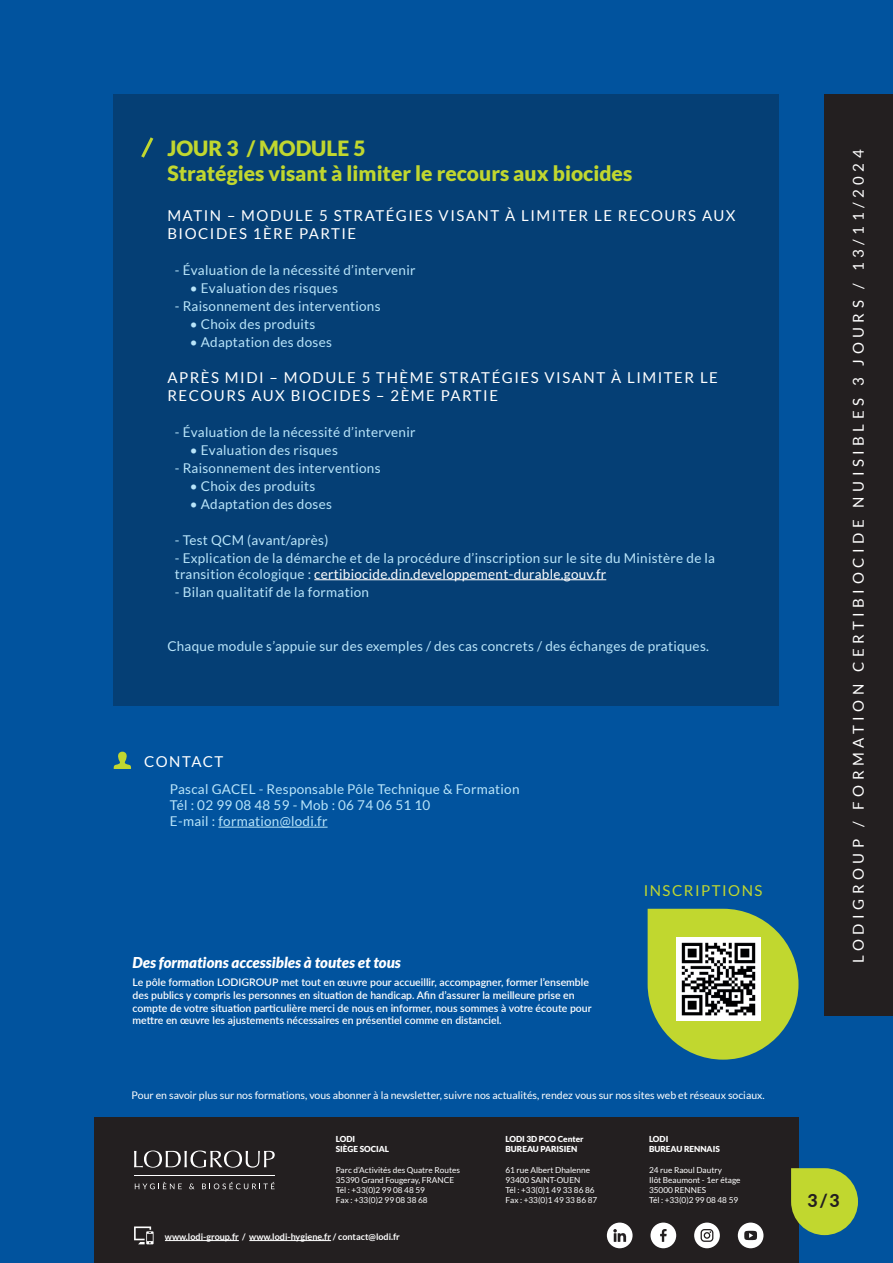
<style>
.page{position:relative;width:893px;height:1263px;background:#01539e}
.page>*{position:absolute;margin:0;border:0;box-sizing:border-box;transform-origin:0 0}
.t1{font:900 21px/25.2px "Lato";color:#c1d72f}
.t2{font:800 17.85px "Lato";color:#231f20}
.t3{font:15px/18px "Lato";letter-spacing:.1em;color:#fff}
.t4{font:15px "Lato";letter-spacing:.3em;color:#fff}
.t5{font:italic 900 15px "Lato";color:#fff}
.t6{font:15px "Lato";letter-spacing:.1em;color:#c1d72f}
.t7{font:13.5px/16.2px "Lato";letter-spacing:.02em;color:#b9e5fa}
.t8{font:600 10.5px/12.6px "Lato";color:#fff}
.t9{font:10.5px "Lato";color:#fff}
.t10{font:700 9px "Lato";color:#fff}
.t11{font:8.25px/9.9px "Lato";color:#fff}
.t12{font:900 8.25px/9.9px "Lato";color:#fff}
.s1{color:#fff}
</style>
<div class="page">
<div style="left:824px;top:95px;width:69px;height:921px;background:#231f20"></div>
<div style="left:114px;top:95px;width:665px;height:611px;background:#053f75"></div>
<hr style="left:314px;top:579px;width:292px;height:1px;background:#fff">
<hr style="left:218px;top:827px;width:110px;height:1px;background:#b9e5fa">
<svg style="left:114px;top:752px;width:17px;height:17px"></svg>
<div style="left:94px;top:1118px;width:704px;height:145px;background:#231f20"></div>
<svg style="left:134px;top:1226px;width:20px;height:18px"></svg>
<hr style="left:165px;top:1240px;width:74px;height:1px;background:#fff">
<hr style="left:249px;top:1240px;width:82px;height:1px;background:#fff">
<svg style="left:134px;top:1150px;width:141px;height:17px"></svg>
<svg style="left:135px;top:1182px;width:47px;height:7px"></svg>
<svg style="left:189px;top:1183px;width:5px;height:6px"></svg>
<svg style="left:202px;top:1182px;width:73px;height:7px"></svg>
<hr style="left:134px;top:1175px;width:141px;height:1px;background:#fff">
<svg style="left:607px;top:1222px;width:26px;height:26px"></svg>
<svg style="left:694px;top:1222px;width:26px;height:26px"></svg>
<svg style="left:738px;top:1222px;width:25px;height:26px"></svg>
<svg style="left:650px;top:1222px;width:26px;height:26px"></svg>
<svg style="left:648px;top:909px;width:150px;height:151px"></svg>
<svg style="left:791px;top:1168px;width:67px;height:67px;background:#a2bf3c"></svg>
<svg style="left:141px;top:137px;width:13px;height:21px"></svg>
<img style="left:676px;top:937px;width:84px;height:84px">
<h1 class="t1" style="left:167px;top:135px;width:466px">JOUR 3 / MODULE 5<br>Stratégies visant à limiter le recours aux biocides</h1>
<p class="t3" style="left:167px;top:206px;width:570px">MATIN – MODULE 5 STRATÉGIES VISANT À LIMITER LE RECOURS AUX<br>BIOCIDES 1ÈRE PARTIE</p>
<p class="t7" style="left:175px;top:261px;width:242px">- Évaluation de la nécessité d’intervenir</p>
<p class="t7" style="left:190px;top:279px;width:149px">• Evaluation des risques</p>
<p class="t7" style="left:175px;top:297px;width:207px">- Raisonnement des interventions</p>
<p class="t7" style="left:190px;top:315px;width:127px">• Choix des produits</p>
<p class="t7" style="left:190px;top:333px;width:144px">• Adaptation des doses</p>
<p class="t3" style="left:167px;top:368px;width:552px">APRÈS MIDI – MODULE 5 THÈME STRATÉGIES VISANT À LIMITER LE<br>RECOURS AUX BIOCIDES – 2ÈME PARTIE</p>
<p class="t7" style="left:175px;top:423px;width:242px">- Évaluation de la nécessité d’intervenir</p>
<p class="t7" style="left:190px;top:441px;width:149px">• Evaluation des risques</p>
<p class="t7" style="left:175px;top:459px;width:207px">- Raisonnement des interventions</p>
<p class="t7" style="left:190px;top:477px;width:127px">• Choix des produits</p>
<p class="t7" style="left:190px;top:495px;width:144px">• Adaptation des doses</p>
<p class="t7" style="left:175px;top:531px;width:155px">- Test QCM (avant/après)</p>
<p class="t7" style="left:175px;top:549px;width:542px">- Explication de la démarche et de la procédure d’inscription sur le site du Ministère de la transition écologique : <span class="s1">certibiocide.din.developpement-durable.gouv.fr</span></p>
<p class="t7" style="left:175px;top:584px;width:196px">- Bilan qualitatif de la formation</p>
<p class="t7" style="left:167px;top:638px;width:543px">Chaque module s’appuie sur des exemples / des cas concrets / des échanges de pratiques.</p>
<p class="t3" style="left:144px;top:752px;width:81px">CONTACT</p>
<p class="t7" style="left:170px;top:781px;width:351px">Pascal GACEL - Responsable Pôle Technique &amp; Formation<br>Tél : 02 99 08 48 59 - Mob : 06 74 06 51 10<br>E-mail : formation@lodi.fr</p>
<p class="t5" style="left:133px;top:953px;width:270px">Des formations accessibles à toutes et tous</p>
<p class="t8" style="left:133px;top:976px;width:461px">Le pôle formation LODIGROUP met tout en œuvre pour accueillir, accompagner, former l’ensemble des publics y compris les personnes en situation de handicap. Afin d’assurer la meilleure prise en compte de votre situation particulière merci de nous en informer, nous sommes à votre écoute pour mettre en œuvre les ajustements nécessaires en présentiel comme en distanciel.</p>
<p class="t6" style="left:644px;top:882px;width:120px">INSCRIPTIONS</p>
<p class="t9" style="left:132px;top:1089px;width:635px">Pour en savoir plus sur nos formations, vous abonner à la newsletter, suivre nos actualités, rendez vous sur nos sites web et réseaux sociaux.</p>
<p class="t12" style="left:336px;top:1133px;width:55px">LODI<br>SIÈGE SOCIAL</p>
<p class="t11" style="left:336px;top:1165px;width:126px">Parc d’Activités des Quatre Routes<br>35390 Grand Fougeray, FRANCE<br>Tél : +33(0)2 99 08 48 59<br>Fax : +33(0)2 99 08 38 68</p>
<p class="t10" style="left:165px;top:1231px;width:237px">www.lodi-group.fr / www.lodi-hygiene.fr / contact@lodi.fr</p>
<p class="t12" style="left:505px;top:1133px;width:80px">LODI 3D PCO Center<br>BUREAU PARISIEN</p>
<p class="t11" style="left:505px;top:1165px;width:93px">61 rue Albert Dhalenne<br>93400 SAINT-OUEN<br>Tél : +33(0)1 49 33 86 86<br>Fax : +33(0)1 49 33 86 87</p>
<p class="t12" style="left:649px;top:1133px;width:72px">LODI<br>BUREAU RENNAIS</p>
<p class="t11" style="left:649px;top:1165px;width:93px">24 rue Raoul Dautry<br>Ilôt Beaumont - 1er étage<br>35000 RENNES<br>Tél : +33(0)2 99 08 48 59</p>
<p class="t4" style="left:850px;top:962px;width:814px;rotate:-90deg">LODIGROUP / FORMATION CERTIBIOCIDE NUISIBLES 3 JOURS / 13/11/2024</p>
<h2 class="t2" style="left:807px;top:1187px;width:34px">3/3</h2>
</div>
